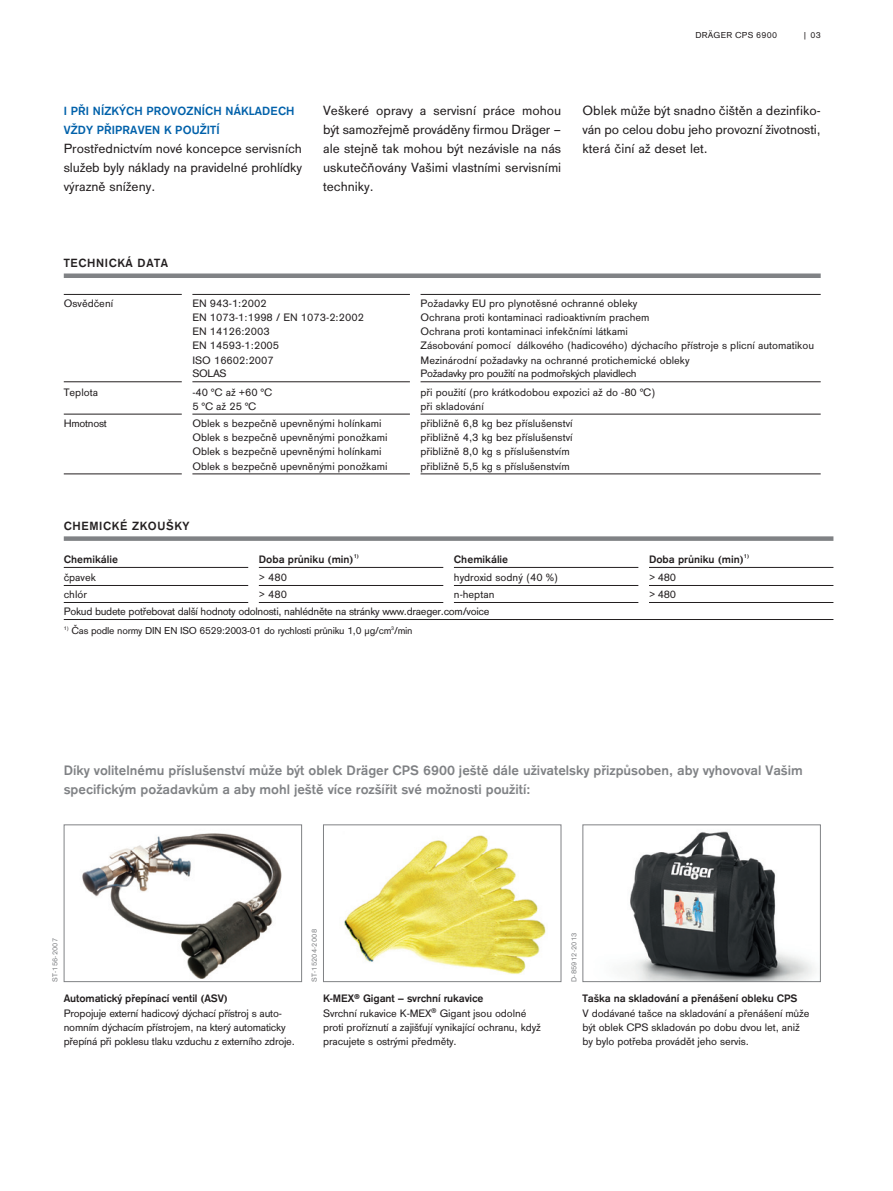
<style>
.page{position:relative;width:893px;height:1191px;background:#fff}
.page>*{position:absolute;margin:0;border:0;box-sizing:border-box;transform-origin:0 0}
.Fließtext_Zwischenue{font:700 14.25px/19.2px "Draeger Sans CE";color:#808285}
.Fließtext_DraeSansRe{font:13.8px/19.2px "Draeger Sans CE";color:#231f20;text-align:justify}
.Fließtext_Zwischenue-2{font:700 12.3px/19.2px "Draeger Sans CE";letter-spacing:.01em;color:#0161aa}
.Tab_Ueberschrift_1_8{font:700 12.3px "Draeger Sans CE";letter-spacing:.05em;color:#231f20}
.Tab_Ueberschrift_1_8-2{font:700 12.3px "Draeger San";letter-spacing:.05em;color:#231f20}
.Tab_Fließ_7_5pt{font:11.25px/14.2px "Draeger Sans CE";letter-spacing:-.01em;color:#231f20}
.Tab_Fließ_7_5pt_ohne{font:11.25px "Draeger Sans CE";color:#231f20}
.Tab_Fließ_7_5pt_ohne-2{font:700 11.25px "Draeger Sans CE";letter-spacing:-.01em;color:#231f20}
.Tab_Fließ_7_5pt_ohne-3{font:11.25px "Draeger Sans CE";letter-spacing:-.025em;color:#231f20}
.Tab_fußnote{font:10.5px "Draeger Sans CE";letter-spacing:-.025em;color:#231f20}
.Rubrizierung{font:9px "Draeger Sans CE";letter-spacing:.025em;color:#231f20}
.Paginierung_rechts{font:9px "Draeger Sans CE";color:#231f20}
.Bildnummer_60_Schwar{font:7.5px "Draeger Sans CE";letter-spacing:.025em;color:#808285}
.s1{font-size:9px}
</style>
<div class="page">
<img style="left:82px;top:833px;width:200px;height:146px">
<div style="left:64px;top:824px;width:238px;height:158px;border:1px solid #808285"></div>
<img style="left:344px;top:835px;width:202px;height:139px">
<div style="left:323px;top:824px;width:238px;height:158px;border:1px solid #808285"></div>
<img style="left:630px;top:831px;width:184px;height:149px">
<div style="left:583px;top:824px;width:238px;height:158px;border:1px solid #808285"></div>
<div style="left:64px;top:273px;width:757px;height:5px;background:#808285"></div>
<hr style="left:64px;top:294px;width:118px;height:1px;background:#231f20">
<hr style="left:192px;top:294px;width:218px;height:1px;background:#231f20">
<hr style="left:421px;top:294px;width:400px;height:1px;background:#231f20">
<hr style="left:64px;top:381px;width:118px;height:1px;background:#231f20">
<hr style="left:192px;top:381px;width:218px;height:1px;background:#231f20">
<hr style="left:421px;top:381px;width:400px;height:1px;background:#231f20">
<hr style="left:64px;top:414px;width:118px;height:1px;background:#231f20">
<hr style="left:192px;top:414px;width:218px;height:1px;background:#231f20">
<hr style="left:421px;top:414px;width:400px;height:1px;background:#231f20">
<hr style="left:64px;top:473px;width:118px;height:1px;background:#231f20">
<hr style="left:192px;top:473px;width:218px;height:1px;background:#231f20">
<hr style="left:421px;top:473px;width:400px;height:1px;background:#231f20">
<div style="left:64px;top:536px;width:769px;height:5px;background:#808285"></div>
<hr style="left:64px;top:567px;width:184px;height:1px;background:#231f20">
<hr style="left:259px;top:567px;width:184px;height:1px;background:#231f20">
<hr style="left:454px;top:567px;width:184px;height:1px;background:#231f20">
<hr style="left:649px;top:567px;width:184px;height:1px;background:#231f20">
<hr style="left:64px;top:585px;width:184px;height:1px;background:#231f20">
<hr style="left:259px;top:585px;width:184px;height:1px;background:#231f20">
<hr style="left:454px;top:585px;width:184px;height:1px;background:#231f20">
<hr style="left:649px;top:585px;width:184px;height:1px;background:#231f20">
<hr style="left:64px;top:602px;width:184px;height:1px;background:#231f20">
<hr style="left:259px;top:602px;width:184px;height:1px;background:#231f20">
<hr style="left:454px;top:602px;width:184px;height:1px;background:#231f20">
<hr style="left:649px;top:602px;width:184px;height:1px;background:#231f20">
<hr style="left:64px;top:619px;width:769px;height:1px;background:#231f20">
<p class="Rubrizierung" style="left:695px;top:30px;width:83px">DRÄGER CPS 6900</p>
<p class="Paginierung_rechts" style="left:802px;top:30px;width:20px">| 03</p>
<p class="Fließtext_Zwischenue-2" style="left:64px;top:101px;width:232px">I PŘI NÍZKÝCH PROVOZNÍCH NÁKLADECH<br>VŽDY PŘIPRAVEN K POUŽITÍ</p>
<p class="Fließtext_DraeSansRe" style="left:64px;top:139px;width:240px">Prostřednictvím nové koncepce servisních služeb byly náklady na pravidelné prohlídky výrazně sníženy.</p>
<p class="Fließtext_DraeSansRe" style="left:323px;top:101px;width:240px">Veškeré opravy a servisní práce mohou být samozřejmě prováděny firmou Dräger – ale stejně tak mohou být nezávisle na nás uskutečňovány Vašimi vlastními servisními techniky.</p>
<p class="Fließtext_DraeSansRe" style="left:583px;top:101px;width:240px">Oblek může být snadno čištěn a dezinfiko&shy;ván po celou dobu jeho provozní životnosti, která činí až deset let.</p>
<p class="Tab_Ueberschrift_1_8-2" style="left:64px;top:256px;width:106px">TECHNICKÁ DATA</p>
<p class="Tab_Fließ_7_5pt_ohne" style="left:64px;top:297px;width:51px">Osvědčení</p>
<p class="Tab_Fließ_7_5pt" style="left:192px;top:296px;width:76px">EN 943-1:2002</p>
<p class="Tab_Fließ_7_5pt" style="left:192px;top:310px;width:173px">EN 1073-1:1998 / EN 1073-2:2002</p>
<p class="Tab_Fließ_7_5pt" style="left:192px;top:324px;width:79px">EN 14126:2003</p>
<p class="Tab_Fließ_7_5pt" style="left:192px;top:339px;width:88px">EN 14593-1:2005</p>
<p class="Tab_Fließ_7_5pt_ohne" style="left:192px;top:354px;width:83px">ISO 16602:2007</p>
<p class="Tab_Fließ_7_5pt_ohne" style="left:421px;top:297px;width:218px">Požadavky EU pro plynotěsné ochranné obleky</p>
<p class="Tab_Fließ_7_5pt_ohne" style="left:421px;top:311px;width:231px">Ochrana proti kontaminaci radioaktivním prachem</p>
<p class="Tab_Fließ_7_5pt_ohne" style="left:421px;top:325px;width:209px">Ochrana proti kontaminaci infekčními látkami</p>
<p class="Tab_Fließ_7_5pt_ohne" style="left:421px;top:339px;width:395px">Zásobování pomocí dálkového (hadicového) dýchacího přístroje s plicní automatikou</p>
<p class="Tab_Fließ_7_5pt_ohne" style="left:421px;top:354px;width:271px">Mezinárodní požadavky na ochranné protichemické obleky</p>
<p class="Tab_Fließ_7_5pt_ohne" style="left:192px;top:367px;width:36px">SOLAS</p>
<p class="Tab_Fließ_7_5pt_ohne-3" style="left:421px;top:367px;width:218px">Požadavky pro použití na podmořských plavidlech</p>
<p class="Tab_Fließ_7_5pt_ohne" style="left:64px;top:385px;width:36px">Teplota</p>
<p class="Tab_Fließ_7_5pt" style="left:192px;top:385px;width:81px">-40 °C až +60 °C</p>
<p class="Tab_Fließ_7_5pt" style="left:192px;top:399px;width:65px">5 °C až 25 °C</p>
<p class="Tab_Fließ_7_5pt" style="left:64px;top:416px;width:45px">Hmotnost</p>
<p class="Tab_Fließ_7_5pt" style="left:192px;top:416px;width:191px">Oblek s bezpečně upevněnými holínkami</p>
<p class="Tab_Fließ_7_5pt" style="left:192px;top:430px;width:197px">Oblek s bezpečně upevněnými ponožkami</p>
<p class="Tab_Fließ_7_5pt" style="left:192px;top:444px;width:197px">Oblek s bezpečně upevněnými holínkami<br>Oblek s bezpečně upevněnými ponožkami</p>
<p class="Tab_Fließ_7_5pt" style="left:421px;top:385px;width:236px">při použití (pro krátkodobou expozici až do -80 °C)</p>
<p class="Tab_Fließ_7_5pt" style="left:421px;top:399px;width:65px">při skladování</p>
<p class="Tab_Fließ_7_5pt" style="left:421px;top:416px;width:154px">přibližně 6,8 kg bez příslušenství</p>
<p class="Tab_Fließ_7_5pt" style="left:421px;top:430px;width:154px">přibližně 4,3 kg bez příslušenství</p>
<p class="Tab_Fließ_7_5pt" style="left:421px;top:444px;width:151px">přibližně 8,0 kg s příslušenstvím přibližně 5,5 kg s příslušenstvím</p>
<p class="Tab_Ueberschrift_1_8" style="left:64px;top:518px;width:127px">CHEMICKÉ ZKOUŠKY</p>
<p class="Tab_Fließ_7_5pt_ohne-2" style="left:64px;top:553px;width:56px">Chemikálie</p>
<p class="Tab_Fließ_7_5pt_ohne-2" style="left:259px;top:553px;width:102px">Doba průniku (min)<sup>1)</sup></p>
<p class="Tab_Fließ_7_5pt_ohne-2" style="left:454px;top:553px;width:56px">Chemikálie</p>
<p class="Tab_Fließ_7_5pt_ohne-2" style="left:649px;top:553px;width:102px">Doba průniku (min)<sup>1)</sup></p>
<p class="Tab_Fließ_7_5pt" style="left:64px;top:570px;width:34px">čpavek</p>
<p class="Tab_Fließ_7_5pt" style="left:259px;top:570px;width:30px">&gt; 480</p>
<p class="Tab_Fließ_7_5pt" style="left:454px;top:570px;width:106px">hydroxid sodný (40 %)</p>
<p class="Tab_Fließ_7_5pt" style="left:649px;top:570px;width:29px">&gt; 480</p>
<p class="Tab_Fließ_7_5pt_ohne" style="left:64px;top:588px;width:25px">chlór</p>
<p class="Tab_Fließ_7_5pt" style="left:259px;top:587px;width:30px">&gt; 480</p>
<p class="Tab_Fließ_7_5pt" style="left:454px;top:587px;width:42px">n-heptan</p>
<p class="Tab_Fließ_7_5pt" style="left:649px;top:587px;width:29px">&gt; 480</p>
<p class="Tab_Fließ_7_5pt" style="left:64px;top:604px;width:427px">Pokud budete potřebovat další hodnoty odolnosti, nahlédněte na stránky www.draeger.com/voice</p>
<p class="Tab_fußnote" style="left:64px;top:625px;width:350px"><sup>1)</sup> Čas podle normy DIN EN ISO 6529:2003-01 do rychlosti průniku 1,0 µg/cm<sup>3</sup>/min</p>
<p class="Fließtext_Zwischenue" style="left:64px;top:761px;width:740px">Díky volitelnému příslušenství může být oblek Dräger CPS 6900 ještě dále uživatelsky přizpůsoben, aby vyhovoval Vašim specifickým požadavkům a aby mohl ještě více rozšířit své možnosti použití:</p>
<p class="Bildnummer_60_Schwar" style="left:51px;top:982px;width:46px;rotate:-90deg">ST-156-2007</p>
<p class="Tab_Fließ_7_5pt_ohne-2" style="left:64px;top:992px;width:166px">Automatický přepínací ventil (ASV)</p>
<p class="Tab_Fließ_7_5pt" style="left:64px;top:1006px;width:233px">Propojuje externí hadicový dýchací přístroj s auto&shy;nomním dýchacím přístrojem, na který automaticky přepíná při poklesu tlaku vzduchu z externího zdroje.</p>
<p class="Bildnummer_60_Schwar" style="left:310px;top:982px;width:54px;rotate:-90deg">ST-15204-2008</p>
<p class="Tab_Fließ_7_5pt_ohne-2" style="left:323px;top:992px;width:162px">K-MEX<span class="s1">®</span> Gigant – svrchní rukavice</p>
<p class="Tab_Fließ_7_5pt" style="left:323px;top:1006px;width:219px">Svrchní rukavice K-MEX<span class="s1">®</span> Gigant jsou odolné proti proříznutí a zajišťují vynikající ochranu, když pracujete s ostrými předměty.</p>
<p class="Bildnummer_60_Schwar" style="left:570px;top:982px;width:51px;rotate:-90deg">D-85912-2013</p>
<p class="Tab_Fließ_7_5pt_ohne-2" style="left:583px;top:992px;width:216px">Taška na skladování a přenášení obleku CPS</p>
<p class="Tab_Fließ_7_5pt" style="left:583px;top:1006px;width:228px">V dodávané tašce na skladování a přenášení může být oblek CPS skladován po dobu dvou let, aniž by bylo potřeba provádět jeho servis.</p>
</div>
